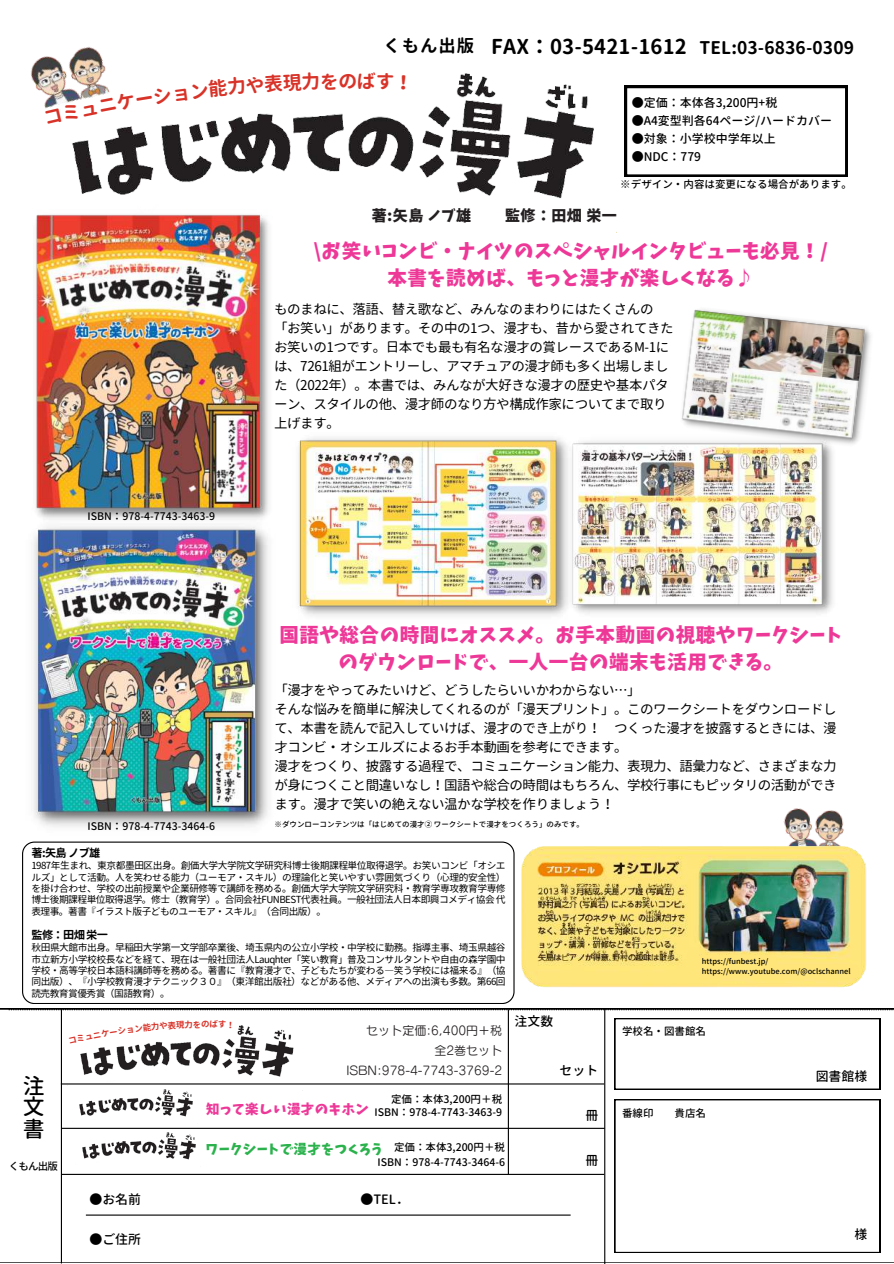
<style>
.page{position:relative;width:894px;height:1264px;background:#fff}
.page>*{position:absolute;margin:0;border:0;box-sizing:border-box;transform-origin:0 0}
.t1{font:500 21.9px/21.8px "Gen Jyuu Gothic";color:#000;text-align:justify}
.t2{font:19.5px/27px "Keifont";letter-spacing:.03em;color:#ee3898;text-align:center}
.t3{font:700 18.9px "Gen Jyuu Gothic";color:#d83329}
.t4{font:700 17.4px "Gen Jyuu Gothic";letter-spacing:.01em;color:#000}
.t5{font:15px "Keifont";letter-spacing:.03em;color:#231f20}
.t6{font:13.5px/19px "Gen Jyuu Gothic";letter-spacing:-.035em;color:#000}
.t7{font:13.5px "Keifont";letter-spacing:.03em;color:#2bb24d}
.t8{font:13.5px "Keifont";letter-spacing:.03em;color:#ed3898}
.t9{font:500 12.9px "Gen Jyuu Gothic";color:#000}
.t10{font:500 12px "Gen Jyuu Gothic";color:#000}
.t11{font:12px "Canva Seurat Pro N M";color:#231f20}
.t12{font:700 11.25px "Gen Jyuu Gothic";letter-spacing:-.06em;color:#000}
.t13{font:500 10.5px/13.2px "Gen Jyuu Gothic";color:#000;text-align:right}
.t14{font:9.75px/11.4px "Gen Jyuu Gothic";letter-spacing:-.055em;color:#000;text-align:justify}
.t15{font:700 8.55px "Gen Jyuu Gothic";color:#d83329}
.t16{font:500 7.5px/10.1px "Gen Jyuu Gothic";color:#000}
.s1{font-size:20.4px}
</style>
<div class="page">
<svg style="left:0;top:1008px;width:893px;height:254px"></svg>
<hr style="left:61px;top:1008px;width:1px;height:255px;background:#000">
<hr style="left:62px;top:1173px;width:542px;height:1px;background:#000">
<hr style="left:604px;top:1008px;width:1px;height:255px;background:#000">
<hr style="left:507px;top:1009px;width:2px;height:164px;background:#000">
<svg style="left:624px;top:86px;width:223px;height:91px"></svg>
<svg style="left:22px;top:841px;width:492px;height:162px"></svg>
<svg style="left:9px;top:1009px;width:884px;height:1px"></svg>
<svg style="left:614px;top:1099px;width:265px;height:153px"></svg>
<hr style="left:86px;top:1214px;width:484px;height:1px;background:#000">
<svg style="left:614px;top:1018px;width:265px;height:71px"></svg>
<img style="left:72px;top:73px;width:522px;height:126px">
<img style="left:36px;top:214px;width:233px;height:302px">
<hr style="left:61px;top:1083px;width:543px;height:1px;background:#000">
<hr style="left:61px;top:1127px;width:543px;height:1px;background:#000">
<img style="left:573px;top:441px;width:260px;height:173px">
<img style="left:298px;top:438px;width:275px;height:178px">
<img style="left:674px;top:309px;width:197px;height:143px">
<img style="left:67px;top:1021px;width:235px;height:69px">
<img style="left:73px;top:1087px;width:125px;height:36px">
<img style="left:75px;top:1129px;width:125px;height:36px">
<img style="left:783px;top:808px;width:61px;height:32px">
<img style="left:521px;top:840px;width:345px;height:148px">
<div style="left:698px;top:954px;width:160px;height:24px;background:#ffe57a"></div>
<img style="left:31px;top:47px;width:75px;height:60px">
<img style="left:33px;top:516px;width:235px;height:311px">
<svg style="left:45px;top:72px;width:291px;height:53px"></svg>
<svg style="left:377px;top:73px;width:16px;height:17px"></svg>
<svg style="left:401px;top:75px;width:5px;height:14px"></svg>
<svg style="left:69px;top:1020px;width:131px;height:23px"></svg>
<svg style="left:219px;top:1020px;width:12px;height:8px"></svg>
<h3 class="t3" style="left:338px;top:68px;width:39px">のば</h3>
<h3 class="t4" style="left:383px;top:36px;width:472px">くもん出版 <span class="s1">FAX：03-5421-1612</span> TEL:03-6836-0309</h3>
<p class="t10" style="left:631px;top:94px;width:147px">●定価：本体各3,200円+税</p>
<p class="t10" style="left:631px;top:112px;width:202px">●A4変型判各64ページ/ハードカバー</p>
<p class="t10" style="left:631px;top:130px;width:145px">●対象：小学校中学年以上</p>
<p class="t10" style="left:631px;top:148px;width:71px">●NDC：779</p>
<p class="t13" style="left:620px;top:178px;width:233px">※デザイン・内容は変更になる場合があります。</p>
<h3 class="t5" style="left:371px;top:208px;width:101px">著:矢島ノブ雄</h3>
<h3 class="t5" style="left:505px;top:208px;width:113px">監修：田畑栄一</h3>
<h2 class="t2" style="left:313px;top:237px;width:515px">\お笑いコンビ・ナイツのスペシャルインタビューも必見！/本書を読めば、もっと漫才が楽しくなる♪</h2>
<p class="t13" style="left:88px;top:509px;width:129px">ISBN：978-4-7743-3463-9</p>
<p class="t13" style="left:88px;top:819px;width:129px">ISBN：978-4-7743-3464-6</p>
<h3 class="t6" style="left:274px;top:299px;width:401px">ものまねに、落語、替え歌など、みんなのまわりにはたくさんの<br>「お笑い」があります。その中の1つ、漫才も、昔から愛されてきたお笑いの1つです。日本でも最も有名な漫才の賞レースであるM-1には、7261組がエントリーし、アマチュアの漫才師も多く出場しました（2022年）。本書では、みんなが大好きな漫才の歴史や基本パターン、スタイルの他、漫才師のなり方や構成作家についてまで取り上げます。</h3>
<h2 class="t2" style="left:279px;top:621px;width:564px">国語や総合の時間にオススメ。お手本動画の視聴やワークシートのダウンロードで、一人一台の端末も活用できる。</h2>
<p class="t6" style="left:274px;top:680px;width:563px">「漫才をやってみたいけど、どうしたらいいかわからない…」<br>そんな悩みを簡単に解決してくれるのが「漫天プリント」。このワークシートをダウンロードして、本書を読んで記入していけば、漫才のでき上がり！ つくった漫才を披露するときには、漫才コンビ・オシエルズによるお手本動画を参考にできます。<br>漫才をつくり、披露する過程で、コミュニケーション能力、表現力、語彙力など、さまざまな力が身につくこと間違いなし！国語や総合の時間はもちろん、学校行事にもピッタリの活動ができます。漫才で笑いの絶えない温かな学校を作りましょう！</p>
<p class="t16" style="left:274px;top:819px;width:311px">※ダウンローコンテンツは「はじめての漫才② ワークシートで漫才をつくろう」のみです。</p>
<p class="t12" style="left:31px;top:844px;width:71px">著:矢島ノブ雄</p>
<p class="t14" style="left:31px;top:859px;width:475px">1987年生まれ、東京都墨田区出身。創価大学大学院文学研究科博士後期課程単位取得退学。お笑いコンビ「オシエルズ」として活動。人を笑わせる能力（ユーモア・スキル）の理論化と笑いやすい雰囲気づくり（心理的安全性）を掛け合わせ、学校の出前授業や企業研修等で講師を務める。創価大学大学院文学研究科・教育学専攻教育学専修博士後期課程単位取得退学。修士（教育学）。合同会社FUNBEST代表社員。一般社団法人日本即興コメディ協会代表理事。著書『イラスト版子どものユーモア・スキル』（合同出版）。</p>
<p class="t12" style="left:31px;top:927px;width:78px">監修：田畑栄一</p>
<p class="t14" style="left:31px;top:941px;width:475px">秋田県大館市出身。早稲田大学第一文学部卒業後、埼玉県内の公立小学校・中学校に勤務。指導主事、埼玉県越谷市立新方小学校校長などを経て、現在は一般社団法人Lauqhter「笑い教育」普及コンサルタントや自由の森学園中学校・高等学校日本語科講師等を務める。著書に『教育漫才で、子どもたちが変わる―笑う学校には福来る』（協同出版）、『小学校教育漫才テクニック３０』（東洋館出版社）などがある他、メディアへの出演も多数。第66回読売教育賞優秀賞（国語教育）。</p>
<p class="t15" style="left:201px;top:1018px;width:18px">のば</p>
<p class="t11" style="left:366px;top:1023px;width:137px">セット定価:6,400円＋税</p>
<p class="t11" style="left:434px;top:1044px;width:69px">全2巻セット</p>
<h3 class="t9" style="left:514px;top:1011px;width:40px">注文数</h3>
<h3 class="t9" style="left:559px;top:1061px;width:40px">セット</h3>
<p class="t11" style="left:346px;top:1064px;width:157px">ISBN:978-4-7743-3769-2</p>
<h1 class="t1" style="left:23px;top:1074px;width:23px">注文書</h1>
<p class="t13" style="left:374px;top:1092px;width:129px">定価：本体3,200円＋税<br>ISBN：978-4-7743-3463-9</p>
<h3 class="t8" style="left:206px;top:1102px;width:164px">知って楽しい漫才のキホン</h3>
<h3 class="t7" style="left:205px;top:1142px;width:178px">ワークシートで漫才をつくろう</h3>
<h3 class="t9" style="left:585px;top:1106px;width:14px">冊</h3>
<p class="t13" style="left:394px;top:1140px;width:113px">定価：本体3,200円＋税</p>
<p class="t13" style="left:9px;top:1159px;width:51px">くもん出版</p>
<p class="t13" style="left:377px;top:1155px;width:129px">ISBN：978-4-7743-3464-6</p>
<h3 class="t9" style="left:585px;top:1151px;width:14px">冊</h3>
<p class="t16" style="left:701px;top:956px;width:150px">https://funbest.jp/ https://www.youtube.com/@oclschannel</p>
<p class="t13" style="left:622px;top:1024px;width:85px">学校名・図書館名</p>
<p class="t13" style="left:622px;top:1106px;width:85px">番線印　　貴店名</p>
<h3 class="t9" style="left:815px;top:1067px;width:53px">図書館様</h3>
<h3 class="t9" style="left:89px;top:1230px;width:53px">●ご住所</h3>
<h3 class="t9" style="left:854px;top:1225px;width:14px">様</h3>
</div>
